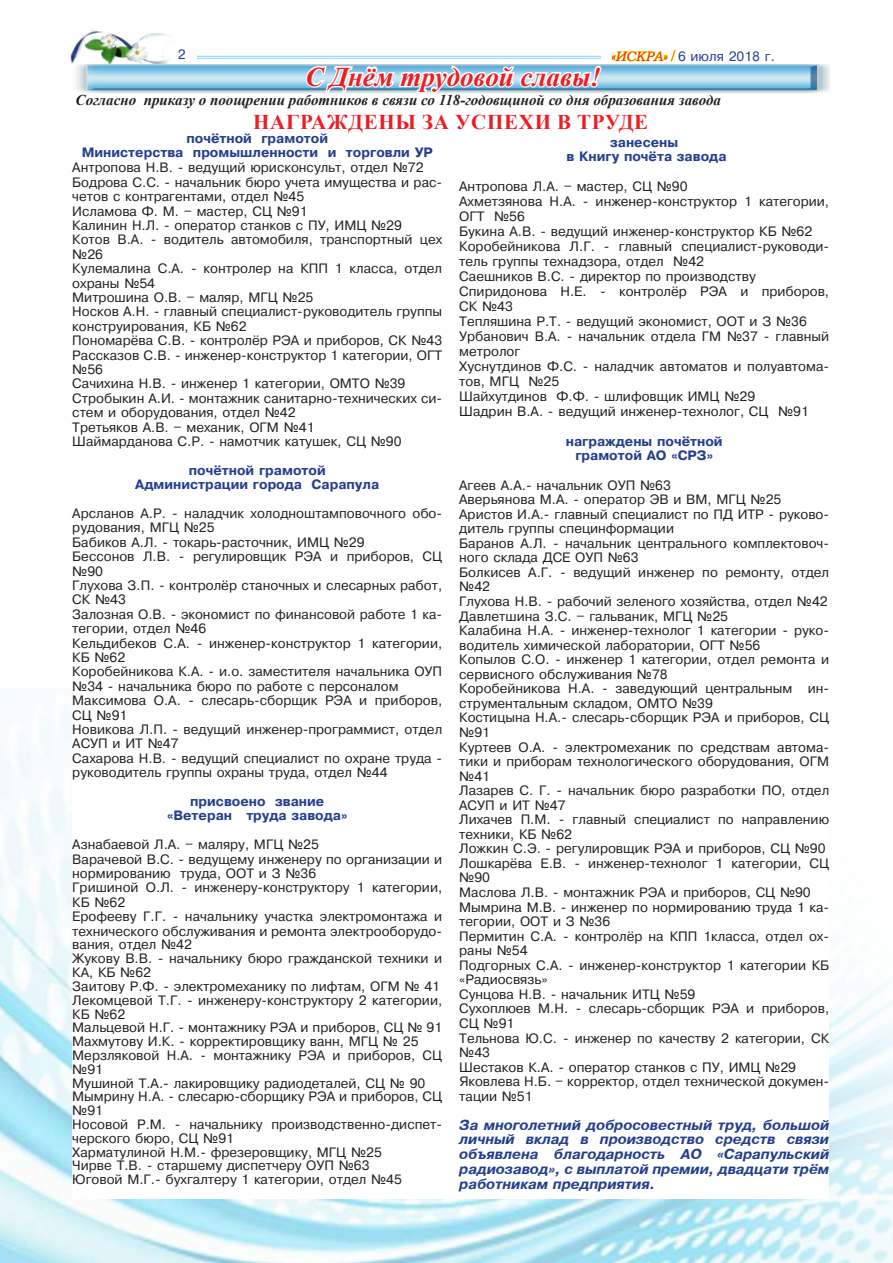
<style>
.page{position:relative;width:893px;height:1263px;background:#fff}
.page>*{position:absolute;margin:0;border:0;box-sizing:border-box;transform-origin:0 0}
.t1{font:italic 700 27px "Times New Roman";letter-spacing:-.005em;color:#ee1d23}
.t2{font:700 21px "Times New Roman";letter-spacing:.035em;color:#ee1d23}
.t3{font:italic 700 15px "Times New Roman";color:#231f20}
.t4{font:13.5px/14.5px "Pragmatica Cyrillic";color:#231f20}
.t5{font:13.5px/13.5px "Pragmatica Bold Cyrillic";color:#253f8e;text-align:center}
.t6{font:italic 700 13.5px/14.7px "Pragmatica";color:#253f8e;text-align:justify}
.t7{font:13.5px "Pragmatica Cyrillic";color:#253f8e}
.s1{font-family:"Bookman Old Style";font-style:italic;color:#ee1d23}
.s2{font-family:"Times New Roman";font-size:15px;color:#ee1d23}
</style>
<div class="page">
<img style="left:71px;top:30px;width:98px;height:34px">
<hr style="left:197px;top:56px;width:404px;height:1px;background:#80d4f7">
<hr style="left:197px;top:58px;width:404px;height:1px;background:#80d4f7">
<img style="left:76px;top:64px;width:753px;height:30px">
<img style="left:0;top:719px;width:893px;height:544px">
<div style="left:72px;top:561px;width:757px;height:638px;background:#fff"></div>
<svg style="left:251px;top:49px;width:425px;height:45px"></svg>
<p class="t7" style="left:178px;top:47px;width:9px">2</p>
<p class="t7" style="left:611px;top:49px;width:165px"><span class="s1">«ИСКРА»</span> <span class="s2">/</span> 6 июля 2018 г.</p>
<h1 class="t1" style="left:306px;top:58px;width:297px">С Днём трудовой славы!</h1>
<h2 class="t2" style="left:253px;top:107px;width:396px">НАГРАЖДЕНЫ ЗА УСПЕХИ В ТРУДЕ</h2>
<p class="t3" style="left:76px;top:90px;width:647px">Согласно приказу о поощрении работников в связи со 118-годовщиной со дня образования завода</p>
<p class="t5" style="left:82px;top:132px;width:353px">поч¸тной грамотой<br>Министерства промышленности и торговли УР</p>
<p class="t4" style="left:72px;top:161px;width:371px">Антропова Н.В. - ведущий юрисконсульт, отдел ¹72<br>Бодрова С.С. - начальник бюро учета имущества и рас&shy;четов с контрагентами, отдел ¹45<br>Исламова Ф. М. – мастер, СЦ ¹91<br>Калинин Н.Л. - оператор станков с ПУ, ИМЦ ¹29<br>Котов В.А. - водитель автомобиля, транспортный цех ¹26<br>Кулемалина С.А. - контролер на КПП 1 класса, отдел охраны ¹54<br>Митрошина О.В. – маляр, МГЦ ¹25<br>Носков А.Н. - главный специалист-руководитель группы конструирования, КБ ¹62<br>Пономар¸ва С.В. - контрол¸р РЭА и приборов, СК ¹43<br>Рассказов С.В. - инженер-конструктор 1 категории, ОГТ ¹56<br>Сачихина Н.В. - инженер 1 категории, ОМТО ¹39<br>Стробыкин А.И. - монтажник санитарно-технических си&shy;стем и оборудования, отдел ¹42<br>Третьяков А.В. – механик, ОГМ ¹41<br>Шаймарданова С.Р. - намотчик катушек, СЦ ¹90</p>
<p class="t5" style="left:135px;top:463px;width:245px;line-height:14.4px">поч¸тной грамотой<br>Администрации города Сарапула</p>
<p class="t4" style="left:72px;top:506px;width:371px">Арсланов А.Р. - наладчик холодноштамповочного обо&shy;рудования, МГЦ ¹25<br>Бабиков А.Л. - токарь-расточник, ИМЦ ¹29<br>Бессонов Л.В. - регулировщик РЭА и приборов, СЦ ¹90<br>Глухова З.П. - контрол¸р станочных и слесарных работ, СК ¹43<br>Залозная О.В. - экономист по финансовой работе 1 ка&shy;тегории, отдел ¹46<br>Кельдибеков С.А. - инженер-конструктор 1 категории, КБ ¹62<br>Коробейникова К.А. - и.о. заместителя начальника ОУП ¹34 - начальника бюро по работе с персоналом Максимова О.А. - слесарь-сборщик РЭА и приборов, СЦ ¹91<br>Новикова Л.П. - ведущий инженер-программист, отдел АСУП и ИТ ¹47<br>Сахарова Н.В. - ведущий специалист по охране труда - руководитель группы охраны труда, отдел ¹44</p>
<p class="t5" style="left:167px;top:794px;width:182px;line-height:14.4px">присвоено звание «Ветеран труда завода»</p>
<p class="t4" style="left:72px;top:838px;width:371px;line-height:14px">Азнабаевой Л.А. – маляру, МГЦ ¹25<br>Варачевой В.С. - ведущему инженеру по организации и нормированию труда, ООТ и З ¹36<br>Гришиной О.Л. - инженеру-конструктору 1 категории, КБ ¹62<br>Ерофееву Г.Г. - начальнику участка электромонтажа и технического обслуживания и ремонта электрооборудо&shy;вания, отдел ¹42<br>Жукову В.В. - начальнику бюро гражданской техники и КА, КБ ¹62<br>Заитову Р.Ф. - электромеханику по лифтам, ОГМ ¹ 41<br>Лекомцевой Т.Г. - инженеру-конструктору 2 категории, КБ ¹62<br>Мальцевой Н.Г. - монтажнику РЭА и приборов, СЦ ¹ 91<br>Махмутову И.К. - корректировщику ванн, МГЦ ¹ 25<br>Мерзляковой Н.А. - монтажнику РЭА и приборов, СЦ ¹91<br>Мушиной Т.А.- лакировщику радиодеталей, СЦ ¹ 90<br>Мымрину Н.А. - слесарю-сборщику РЭА и приборов, СЦ ¹91<br>Носовой Р.М. - начальнику производственно-диспет&shy;черского бюро, СЦ ¹91<br>Харматулиной Н.М.- фрезеровщику, МГЦ ¹25<br>Чирве Т.В. - старшему диспетчеру ОУП ¹63<br>Юговой М.Г.- бухгалтеру 1 категории, отдел ¹45</p>
<p class="t5" style="left:567px;top:136px;width:161px">занесены<br>в Книгу поч¸та завода</p>
<p class="t4" style="left:459px;top:179px;width:371px;line-height:15px">Антропова Л.А. – мастер, СЦ ¹90<br>Ахметзянова Н.А. - инженер-конструктор 1 категории, ОГТ ¹56<br>Букина А.В. - ведущий инженер-конструктор КБ ¹62<br>Коробейникова Л.Г. - главный специалист-руководи&shy;тель группы технадзора, отдел ¹42<br>Саешников В.С. - директор по производству Спиридонова Н.Е. - контрол¸р РЭА и приборов, СК ¹43<br>Тепляшина Р.Т. - ведущий экономист, ООТ и З ¹36<br>Урбанович В.А. - начальник отдела ГМ ¹37 - главный метролог<br>Хуснутдинов Ф.С. - наладчик автоматов и полуавтома&shy;тов, МГЦ ¹25<br>Шайхутдинов Ф.Ф. - шлифовщик ИМЦ ¹29<br>Шадрин В.А. - ведущий инженер-технолог, СЦ ¹91</p>
<p class="t5" style="left:566px;top:434px;width:158px;line-height:14.5px">награждены поч¸тной грамотой АО «СРЗ»</p>
<p class="t4" style="left:459px;top:478px;width:371px">Агеев А.А.- начальник ОУП ¹63<br>Аверьянова М.А. - оператор ЭВ и ВМ, МГЦ ¹25<br>Аристов И.А.- главный специалист по ПД ИТР - руково&shy;дитель группы специнформации<br>Баранов А.Л. - начальник центрального комплектовоч&shy;ного склада ДСЕ ОУП ¹63<br>Болкисев А.Г. - ведущий инженер по ремонту, отдел ¹42<br>Глухова Н.В. - рабочий зеленого хозяйства, отдел ¹42<br>Давлетшина З.С. – гальваник, МГЦ ¹25<br>Калабина Н.А. - инженер-технолог 1 категории - руко&shy;водитель химической лаборатории, ОГТ ¹56<br>Копылов С.О. - инженер 1 категории, отдел ремонта и сервисного обслуживания ¹78<br>Коробейникова Н.А. - заведующий центральным ин&shy;струментальным складом, ОМТО ¹39<br>Костицына Н.А.- слесарь-сборщик РЭА и приборов, СЦ ¹91<br>Куртеев О.А. - электромеханик по средствам автома&shy;тики и приборам технологического оборудования, ОГМ ¹41<br>Лазарев С. Г. - начальник бюро разработки ПО, отдел АСУП и ИТ ¹47<br>Лихачев П.М. - главный специалист по направлению техники, КБ ¹62<br>Ложкин С.Э. - регулировщик РЭА и приборов, СЦ ¹90<br>Лошкар¸ва Е.В. - инженер-технолог 1 категории, СЦ ¹90<br>Маслова Л.В. - монтажник РЭА и приборов, СЦ ¹90<br>Мымрина М.В. - инженер по нормированию труда 1 ка&shy;тегории, ООТ и З ¹36<br>Пермитин С.А. - контрол¸р на КПП 1класса, отдел ох&shy;раны ¹54<br>Подгорных С.А. - инженер-конструктор 1 категории КБ «Радиосвязь»<br>Сунцова Н.В. - начальник ИТЦ ¹59<br>Сухоплюев М.Н. - слесарь-сборщик РЭА и приборов, СЦ ¹91<br>Тельнова Ю.С. - инженер по качеству 2 категории, СК ¹43<br>Шестаков К.А. - оператор станков с ПУ, ИМЦ ¹29<br>Яковлева Н.Б. – корректор, отдел технической докумен&shy;тации ¹51</p>
<p class="t6" style="left:459px;top:1118px;width:371px">За многолетний добросовестный труд, большой личный вклад в производство средств связи объявлена благодарность АО «Сарапульский радиозавод», с выплатой премии, двадцати тр¸м работникам предприятия.</p>
</div>
